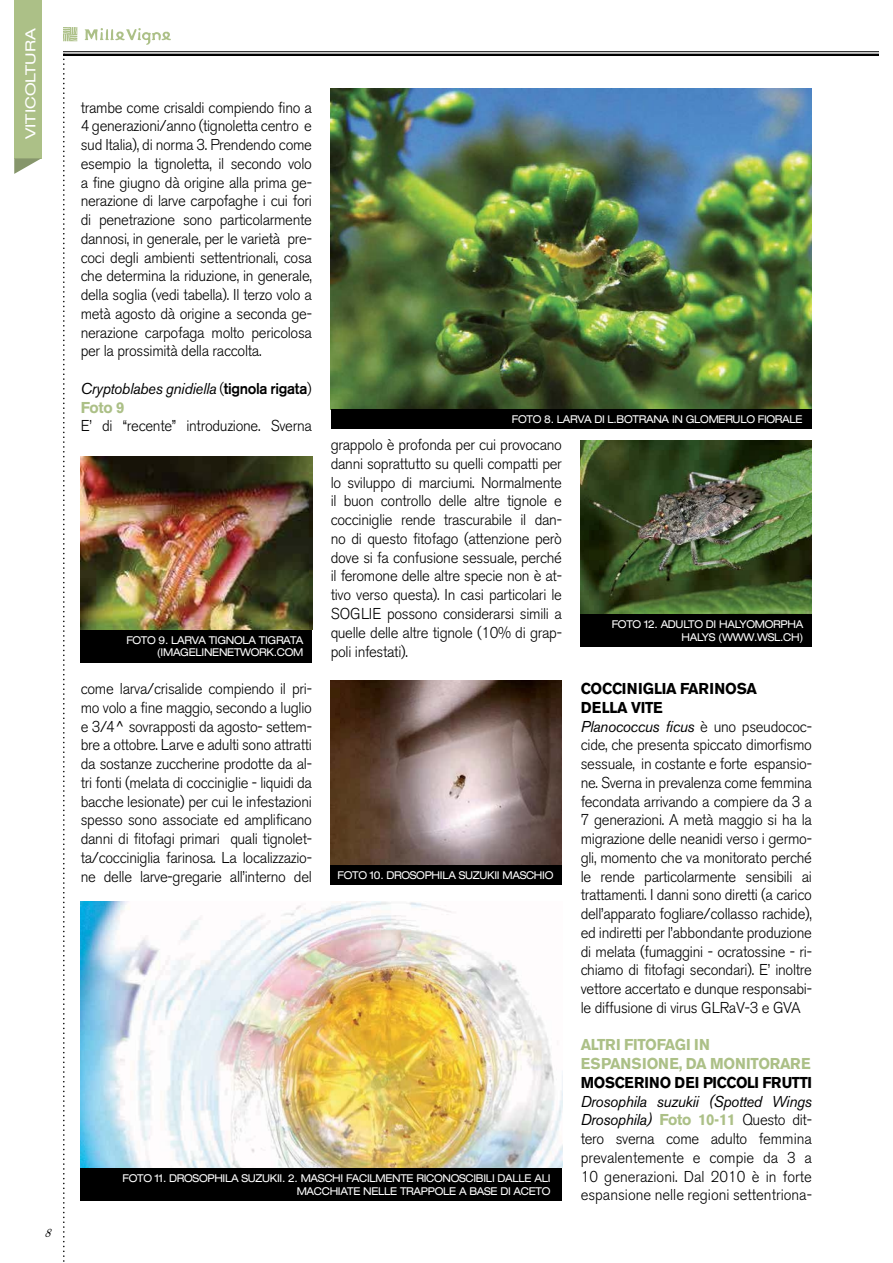
<style>
.page{position:relative;width:893px;height:1263px;background:#fff}
.page>*{position:absolute;margin:0;border:0;box-sizing:border-box;transform-origin:0 0}
.t1{font:300 15.6px/18.8px "Akzidenz Grotesk BE";letter-spacing:-.02em;color:#000;text-align:justify;scale:.95 1}
.t2{font:italic 15.6px/18.8px "Akzidenz Grotesk BE";letter-spacing:-.02em;color:#000;scale:.95 1}
.t3{font:700 15.6px/18.8px "Akzidenz Grotesk BE";letter-spacing:-.02em;color:#acc087;scale:.95 1}
.t4{font:700 15.6px "Akzidenz Grotesk BE";letter-spacing:-.03em;color:#000;scale:.93 1}
.t5{font:expanded 13.95px "Helvetica Neue";color:#fff;scale:1.12 1}
.t6{font:italic 12.45px "Goudy Old Style T";color:#000}
.t7{font:expanded 10.8px/12.9px "Helvetica Neue";letter-spacing:-.03em;color:#fff;text-align:right;scale:.93 1}
.s1{font-weight:300;font-style:normal}
.s2{font-weight:500;font-style:normal}
.s3{font-weight:700;font-style:normal;color:#acc087}
.s4{font-weight:700}
.s5{font-weight:400;font-style:italic}
.s6{font-weight:700;color:#acc087}
</style>
<div class="page">
<div style="left:14px;top:0;width:27px;height:158px;background:#acc087"></div>
<svg style="left:63px;top:27px;width:14px;height:14px"></svg>
<svg style="left:84px;top:28px;width:87px;height:17px"></svg>
<svg style="left:63px;top:58px;width:2px;height:1204px"></svg>
<svg style="left:14px;top:158px;width:27px;height:16px"></svg>
<img style="left:81px;top:456px;width:231px;height:174px">
<img style="left:81px;top:902px;width:481px;height:266px">
<img style="left:331px;top:89px;width:481px;height:320px">
<img style="left:331px;top:681px;width:231px;height:184px">
<img style="left:581px;top:441px;width:231px;height:173px">
<div style="left:81px;top:630px;width:231px;height:33px;background:#000"></div>
<div style="left:81px;top:1168px;width:481px;height:33px;background:#000"></div>
<div style="left:331px;top:409px;width:480px;height:19px;background:#000"></div>
<div style="left:331px;top:865px;width:231px;height:19px;background:#000"></div>
<div style="left:581px;top:614px;width:231px;height:32px;background:#000"></div>
<hr style="left:63px;top:51px;width:815px;height:1px;background:#000">
<hr style="left:63px;top:54px;width:815px;height:2px;background:#000">
<p class="t5" style="left:25px;top:139px;width:101px;rotate:-90deg">VITICOLTURA</p>
<p class="t6" style="left:44px;top:1226px;width:10px">8</p>
<p class="t1" style="left:81px;top:100px;width:245px">trambe come crisaldi compiendo fino a 4 generazioni/anno (tignoletta centro e sud Italia), di norma 3. Prendendo come esempio la tignoletta, il secondo volo a fine giugno dà origine alla prima ge&shy;nerazione di larve carpofaghe i cui fori di penetrazione sono particolarmente dannosi, in generale, per le varietà pre&shy;coci degli ambienti settentrionali, cosa che determina la riduzione, in generale, della soglia (vedi tabella). Il terzo volo a metà agosto dà origine a seconda ge&shy;nerazione carpofaga molto pericolosa per la prossimità della raccolta.</p>
<p class="t2" style="left:81px;top:381px;width:245px">Cryptoblabes gnidiella <span class="s1">(</span><span class="s2">tignola rigata</span><span class="s1">)<br></span><span class="s3">Foto 9</span></p>
<p class="t1" style="left:81px;top:419px;width:245px">E’ di “recente” introduzione. Sverna</p>
<p class="t7" style="left:126px;top:634px;width:192px">FOTO 9. LARVA TIGNOLA TIGRATA (IMAGELINENETWORK.COM</p>
<p class="t7" style="left:512px;top:414px;width:314px">FOTO 8. LARVA DI L.BOTRANA IN GLOMERULO FIORALE</p>
<p class="t1" style="left:331px;top:437px;width:245px">grappolo è profonda per cui provocano danni soprattutto su quelli compatti per lo sviluppo di marciumi. Normalmente il buon controllo delle altre tignole e cocciniglie rende trascurabile il dan&shy;no di questo fitofago (attenzione però dove si fa confusione sessuale, perché il feromone delle altre specie non è at&shy;tivo verso questa). In casi particolari le SOGLIE possono considerarsi simili a quelle delle altre tignole (10% di grap&shy;poli infestati).</p>
<p class="t7" style="left:612px;top:618px;width:208px">FOTO 12. ADULTO DI HALYOMORPHA<br>HALYS (WWW.WSL.CH)</p>
<p class="t1" style="left:81px;top:681px;width:245px">come larva/crisalide compiendo il pri&shy;mo volo a fine maggio, secondo a luglio e 3/4^ sovrapposti da agosto- settem&shy;bre a ottobre. Larve e adulti sono attratti da sostanze zuccherine prodotte da al&shy;tri fonti (melata di cocciniglie - liquidi da bacche lesionate) per cui le infestazioni spesso sono associate ed amplificano danni di fitofagi primari quali tignolet&shy;ta/cocciniglia farinosa. La localizzazio&shy;ne delle larve-gregarie all’interno del</p>
<p class="t1" style="left:581px;top:681px;width:245px;text-align:left"><span class="s4">COCCINIGLIA FARINOSA<br>DELLA VITE<br></span><span class="s5">Planococcus ficus</span> è uno pseudococ&shy;cide, che presenta spiccato dimorfismo sessuale, in costante e forte espansio&shy;ne. Sverna in prevalenza come femmina fecondata arrivando a compiere da 3 a 7 generazioni. A metà maggio si ha la migrazione delle neanidi verso i germo&shy;gli, momento che va monitorato perché le rende particolarmente sensibili ai trattamenti. I danni sono diretti (a carico dell’apparato fogliare/collasso rachide), ed indiretti per l’abbondante produzione di melata (fumaggini - ocratossine - ri&shy;chiamo di fitofagi secondari). E’ inoltre vettore accertato e dunque responsabi&shy;le diffusione di virus GLRaV-3 e GVA</p>
<p class="t3" style="left:581px;top:1037px;width:244px">ALTRI FITOFAGI IN<br>ESPANSIONE, DA MONITORARE</p>
<p class="t4" style="left:581px;top:1077px;width:250px">MOSCERINO DEI PICCOLI FRUTTI</p>
<p class="t1" style="left:581px;top:1094px;width:245px"><span class="s5">Drosophila suzukii (Spotted Wings Drosophila)</span> <span class="s6">Foto 10-11</span> Questo dit&shy;tero sverna come adulto femmina prevalentemente e compie da 3 a 10 generazioni. Dal 2010 è in forte espansione nelle regioni settentriona-</p>
<p class="t7" style="left:337px;top:870px;width:234px">FOTO 10. DROSOPHILA SUZUKII MASCHIO</p>
<p class="t7" style="left:122px;top:1172px;width:462px">FOTO 11. DROSOPHILA SUZUKII. 2. MASCHI FACILMENTE RICONOSCIBILI DALLE ALI<br>MACCHIATE NELLE TRAPPOLE A BASE DI ACETO</p>
</div>
